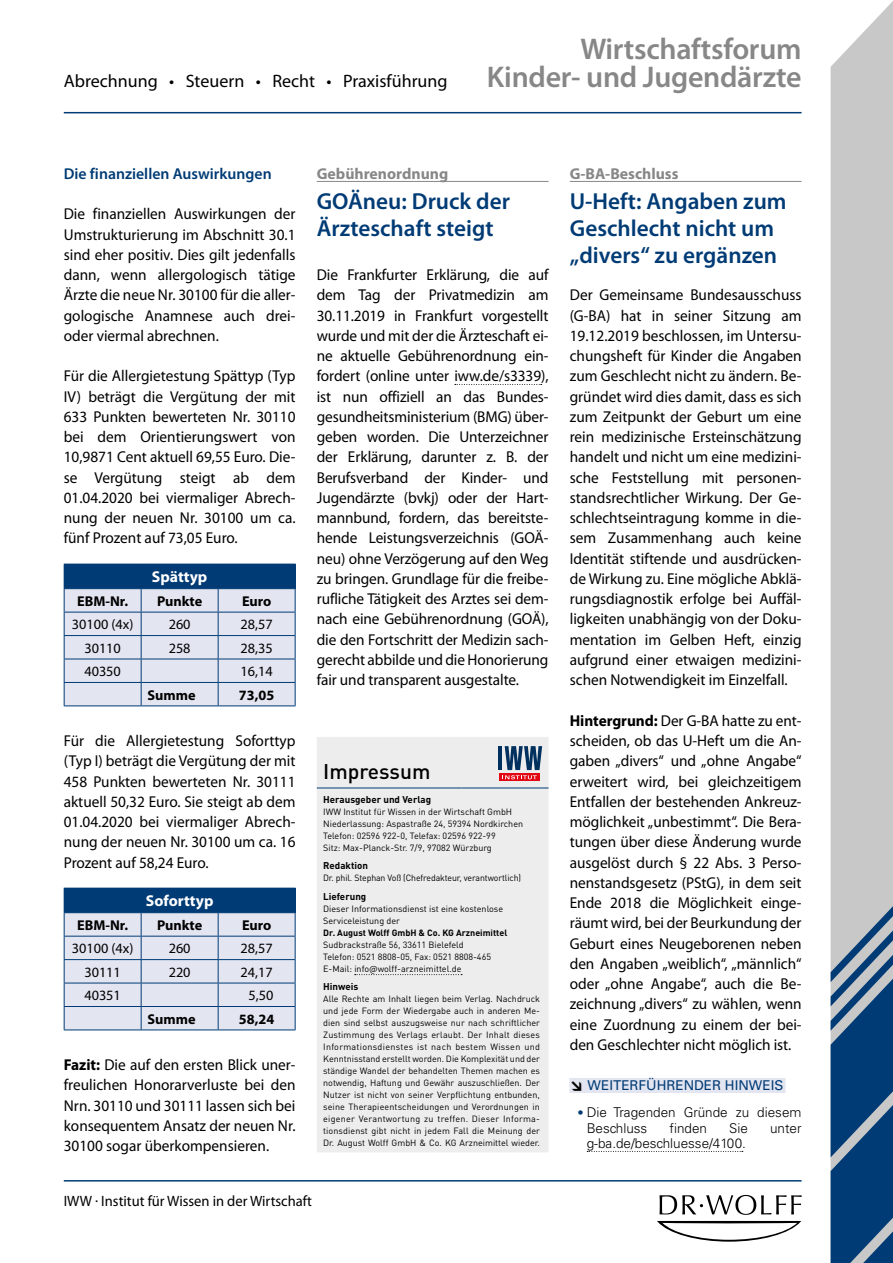
<style>
.page{position:relative;width:893px;height:1263px;background:#fff}
.page>*{position:absolute;margin:0;border:0;box-sizing:border-box;transform-origin:0 0}
.t1{font:600 30px "Myriad Pro";letter-spacing:-.01em;color:#878787}
.t2{font:600 23.25px/27px "Myriad Pro";color:#003b75}
.t3{font:500 21px "DIN Pro";color:#000}
.t4{font:18px "Myriad Pro";color:#000}
.t5{font:15.75px/20.2px "Myriad Pro";color:#000;text-align:justify}
.t6{font:700 15.75px "Myriad Pro";color:#878787}
.t7{font:600 15.75px "Myriad Pro";color:#003b75}
.t8{font:700 15.75px "Myriad Pro";color:#fff}
.t9{font:15px "Myriad Pro";color:#000}
.t10{font:14.25px "Myriad Pro";color:#000}
.t11{font:700 14.25px "Myriad Pro";color:#000}
.t12{font:300 13.5px/15.8px "Univers LT Std";color:#000}
.t13{font:13.5px "Univers LT Std";color:#003b75}
.t14{font:700 9.75px "DIN Pro";color:#000}
.t15{font:9px/12px "DIN Pro";color:#000}
.t16{font:700 9px "DIN Pro";color:#000}
.s1{font-weight:700}
.s2{font-family:"DIN Pro";font-weight:900;color:#000}
.s3{font-family:"DIN Pro";font-weight:500;color:#003b75}
</style>
<div class="page">
<hr style="left:64px;top:112px;width:737px;height:1px;background:#003b75">
<hr style="left:64px;top:1180px;width:738px;height:1px;background:#003b75">
<div style="left:831px;top:1px;width:62px;height:905px;background:#c8c8c8"></div>
<svg style="left:831px;top:906px;width:62px;height:357px;background:#36618b"></svg>
<svg style="left:659px;top:1195px;width:143px;height:20px"></svg>
<svg style="left:657px;top:1221px;width:144px;height:20px"></svg>
<div style="left:317px;top:737px;width:232px;height:415px;background:#ededed"></div>
<hr style="left:317px;top:788px;width:144px;height:1px;background:#003b75">
<hr style="left:461px;top:788px;width:88px;height:1px;background:#003b75">
<svg style="left:499px;top:774px;width:40px;height:7px"></svg>
<hr style="left:499px;top:746px;width:3px;height:24px;background:#00305d">
<svg style="left:502px;top:746px;width:40px;height:33px"></svg>
<svg style="left:355px;top:974px;width:107px;height:1px"></svg>
<svg style="left:64px;top:564px;width:232px;height:142px;background:#afbed4"></svg>
<hr style="left:218px;top:705px;width:78px;height:1px;background:#003b75">
<svg style="left:64px;top:888px;width:232px;height:142px;background:#afbed4"></svg>
<hr style="left:218px;top:1029px;width:78px;height:1px;background:#003b75">
<hr style="left:570px;top:181px;width:231px;height:1px;background:#878787">
<div style="left:569px;top:1078px;width:216px;height:15px;background:#e3e5f1"></div>
<svg style="left:587px;top:1151px;width:156px;height:1px"></svg>
<hr style="left:317px;top:181px;width:232px;height:1px;background:#878787">
<svg style="left:455px;top:384px;width:87px;height:1px"></svg>
<h1 class="t1" style="left:580px;top:32px;width:223px">Wirtschaftsforum</h1>
<p class="t4" style="left:64px;top:71px;width:385px">Abrechnung • Steuern • Recht • Praxisführung</p>
<h1 class="t1" style="left:487px;top:60px;width:316px">Kinder- und Jugendärzte</h1>
<p class="t7" style="left:64px;top:165px;width:209px">Die finanziellen Auswirkungen</p>
<p class="t5" style="left:64px;top:204px;width:233px">Die finanziellen Auswirkungen der Umstrukturierung im Abschnitt 30.1 sind eher positiv. Dies gilt jedenfalls dann, wenn allergologisch tätige Ärzte die neue Nr. 30100 für die aller&shy;gologische Anamnese auch drei&shy;oder viermal abrechnen.</p>
<p class="t5" style="left:64px;top:366px;width:233px">Für die Allergietestung Spättyp (Typ IV) beträgt die Vergütung der mit 633 Punkten bewerteten Nr. 30110 bei dem Orientierungswert von 10,9871 Cent aktuell 69,55 Euro. Die&shy;se Vergütung steigt ab dem 01.04.2020 bei viermaliger Abrech&shy;nung der neuen Nr. 30100 um ca. fünf Prozent auf 73,05 Euro.</p>
<p class="t8" style="left:152px;top:568px;width:57px">Spättyp</p>
<p class="t11" style="left:77px;top:593px;width:52px">EBM-Nr.</p>
<p class="t11" style="left:157px;top:593px;width:47px">Punkte</p>
<p class="t11" style="left:242px;top:593px;width:31px">Euro</p>
<p class="t10" style="left:72px;top:617px;width:63px">30100 (4x)</p>
<p class="t10" style="left:169px;top:617px;width:23px">260</p>
<p class="t10" style="left:241px;top:617px;width:34px">28,57</p>
<p class="t10" style="left:84px;top:640px;width:38px">30110</p>
<p class="t10" style="left:169px;top:640px;width:23px">258</p>
<p class="t10" style="left:241px;top:640px;width:34px">28,35</p>
<p class="t10" style="left:84px;top:663px;width:38px">40350</p>
<p class="t10" style="left:241px;top:663px;width:34px">16,14</p>
<p class="t11" style="left:148px;top:687px;width:50px">Summe</p>
<p class="t11" style="left:239px;top:687px;width:37px">73,05</p>
<p class="t5" style="left:64px;top:731px;width:233px">Für die Allergietestung Soforttyp (Typ I) beträgt die Vergütung der mit 458 Punkten bewerteten Nr. 30111 aktuell 50,32 Euro. Sie steigt ab dem 01.04.2020 bei viermaliger Abrech&shy;nung der neuen Nr. 30100 um ca. 16<br>Prozent auf 58,24 Euro.</p>
<p class="t8" style="left:146px;top:892px;width:69px">Soforttyp</p>
<p class="t11" style="left:77px;top:917px;width:52px">EBM-Nr.</p>
<p class="t11" style="left:157px;top:917px;width:47px">Punkte</p>
<p class="t11" style="left:242px;top:917px;width:31px">Euro</p>
<p class="t10" style="left:72px;top:941px;width:63px">30100 (4x)</p>
<p class="t10" style="left:169px;top:941px;width:23px">260</p>
<p class="t10" style="left:241px;top:941px;width:34px">28,57</p>
<p class="t10" style="left:84px;top:964px;width:38px">30111</p>
<p class="t10" style="left:169px;top:964px;width:23px">220</p>
<p class="t10" style="left:241px;top:964px;width:34px">24,17</p>
<p class="t10" style="left:84px;top:987px;width:38px">40351</p>
<p class="t10" style="left:248px;top:987px;width:26px">5,50</p>
<p class="t11" style="left:148px;top:1011px;width:50px">Summe</p>
<p class="t11" style="left:239px;top:1011px;width:37px">58,24</p>
<p class="t5" style="left:64px;top:1055px;width:233px"><span class="s1">Fazit:</span> Die auf den ersten Blick uner&shy;freulichen Honorarverluste bei den Nrn. 30110 und 30111 lassen sich bei konsequentem Ansatz der neuen Nr.<br>30100 sogar überkompensieren.</p>
<p class="t6" style="left:317px;top:165px;width:133px">Gebührenordnung</p>
<h2 class="t2" style="left:317px;top:188px;width:195px">GOÄneu: Druck der<br>Ärzteschaft steigt</h2>
<p class="t5" style="left:317px;top:265px;width:233px">Die Frankfurter Erklärung, die auf dem Tag der Privatmedizin am 30.11.2019 in Frankfurt vorgestellt wurde und mit der die Ärzteschaft ei&shy;ne aktuelle Gebührenordnung ein&shy;fordert (online unter iww.de/s3339), ist nun offiziell an das Bundes&shy;gesundheitsministerium (BMG) über&shy;geben worden. Die Unterzeichner der Erklärung, darunter z. B. der Berufsverband der Kinder- und Jugendärzte (bvkj) oder der Hart&shy;mannbund, fordern, das bereitste&shy;hende Leistungsverzeichnis (GOÄ&shy;neu) ohne Verzögerung auf den Weg zu bringen. Grundlage fü r die freibe&shy;rufliche Tätigkeit des Arztes sei dem&shy;nach eine Gebührenordnung (GOÄ), die den Fortschritt der Medizin sach&shy;gerecht abbilde und die Honorierung fair und transparent ausgestalte.</p>
<h3 class="t3" style="left:323px;top:757px;width:109px">Impressum</h3>
<p class="t14" style="left:323px;top:793px;width:110px">Herausgeber und Verlag</p>
<p class="t15" style="left:323px;top:805px;width:201px">IWW Institut für Wissen in der Wirtschaft GmbH Niederlassung: Aspastraße 24, 59394 Nordkirchen Telefon: 02596 922-0, Telefax: 02596 922-99<br>Sitz: Max-Planck-Str. 7/9, 97082 Würzburg</p>
<p class="t14" style="left:323px;top:859px;width:46px">Redaktion</p>
<p class="t15" style="left:323px;top:872px;width:199px">Dr. phil. Stephan Voß (Chefredakteur, verantwortlich)</p>
<p class="t14" style="left:323px;top:889px;width:45px">Lieferung</p>
<p class="t15" style="left:323px;top:902px;width:182px">Dieser Informationsdienst ist eine kostenlose<br>Serviceleistung der</p>
<p class="t16" style="left:323px;top:926px;width:186px">Dr. August Wolff GmbH &amp; Co. KG Arzneimittel</p>
<p class="t15" style="left:323px;top:938px;width:169px">Sudbrackstraße 56, 33611 Bielefeld<br>Telefon: 0521 8808-05, Fax: 0521 8808-465<br>E-Mail: info@wolff-arzneimittel.de</p>
<p class="t14" style="left:323px;top:980px;width:37px">Hinweis</p>
<p class="t15" style="left:323px;top:992px;width:218px;text-align:justify">Alle Rechte am Inhalt liegen beim Verlag. Nachdruck und jede Form der Wiedergabe auch in anderen Me&shy;dien sind selbst auszugsweise nur nach schriftlicher Zustimmung des Verlags erlaubt. Der Inhalt dieses Informationsdienstes ist nach bestem Wissen und Kenntnisstand erstellt worden. Die Komplexität und der ständige Wandel der behandelten Themen machen es notwendig, Haftung und Gewähr auszuschließen. Der Nutzer ist nicht von seiner Verpflichtung entbunden, seine Therapieentscheidungen und Verordnungen in eigener Verantwortung zu treffen. Dieser Informa&shy;tionsdienst gibt nicht in jedem Fall die Meinung der Dr. August Wolff GmbH &amp; Co. KG Arzneimittel wieder.</p>
<p class="t9" style="left:64px;top:1193px;width:250px">IWW . Institut für Wissen in der Wirtschaft</p>
<p class="t6" style="left:570px;top:165px;width:110px">G-BA-Beschluss</p>
<h2 class="t2" style="left:570px;top:188px;width:218px">U-Heft: Angaben zum<br>Geschlecht nicht um „divers“ zu ergänzen</h2>
<p class="t5" style="left:570px;top:285px;width:233px">Der Gemeinsame Bundesausschuss (G-BA) hat in seiner Sitzung am 19.12.2019 beschlossen, im Untersu&shy;chungsheft für Kinder die Angaben zum Geschlecht nicht zu ändern. Be&shy;gründet wird dies damit, dass es sich zum Zeitpunkt der Geburt um eine rein medizinische Ersteinschätzung handelt und nicht um eine medizini&shy;sche Feststellung mit personen&shy;standsrechtlicher Wirkung. Der Ge&shy;schlechtseintragung komme in die&shy;sem Zusammenhang auch keine Identität stiftende und ausdrücken&shy;de Wirkung zu. Eine mögliche Abklä&shy;rungsdiagnostik erfolge bei Auffäl&shy;ligkeiten unabhängig von der Doku&shy;mentation im Gelben Heft, einzig aufgrund einer etwaigen medizini&shy;schen Notwendigkeit im Einzelfall.</p>
<p class="t5" style="left:570px;top:711px;width:233px"><span class="s1">Hintergrund:</span> Der G-BA hatte zu ent&shy;scheiden, ob das U-Heft um die An&shy;gaben „divers“ und „ohne Angabe“ erweitert wird, bei gleichzeitigem Entfallen der bestehenden Ankreuz&shy;möglichkeit „unbestimmt“. Die Bera&shy;tungen über diese Änderung wurde ausgelöst durch § 22 Abs. 3 Perso&shy;nenstandsgesetz (PStG), in dem seit Ende 2018 die Möglichkeit einge&shy;räumt wird, bei der Beurkundung der Geburt eines Neugeborenen neben den Angaben „weiblich“, „männlich“ oder „ohne Angabe“, auch die Be&shy;zeichnung „divers“ zu wählen, wenn eine Zuordnung zu einem der bei&shy;den Geschlechter nicht möglich ist.</p>
<p class="t13" style="left:570px;top:1077px;width:215px"><span class="s2">↘</span> WEITERFÜHRENDER HINWEIS</p>
<p class="t12" style="left:587px;top:1104px;width:216px;text-indent:-10px"><span class="s3">•</span> Die Tragenden Gründe zu diesem<br>Beschluss</p>
<p class="t12" style="left:669px;top:1120px;width:39px">finden</p>
<p class="t12" style="left:729px;top:1120px;width:20px">Sie</p>
<p class="t12" style="left:770px;top:1120px;width:33px">unter</p>
<p class="t12" style="left:587px;top:1136px;width:161px">g-ba.de/beschluesse/4100.</p>
</div>
